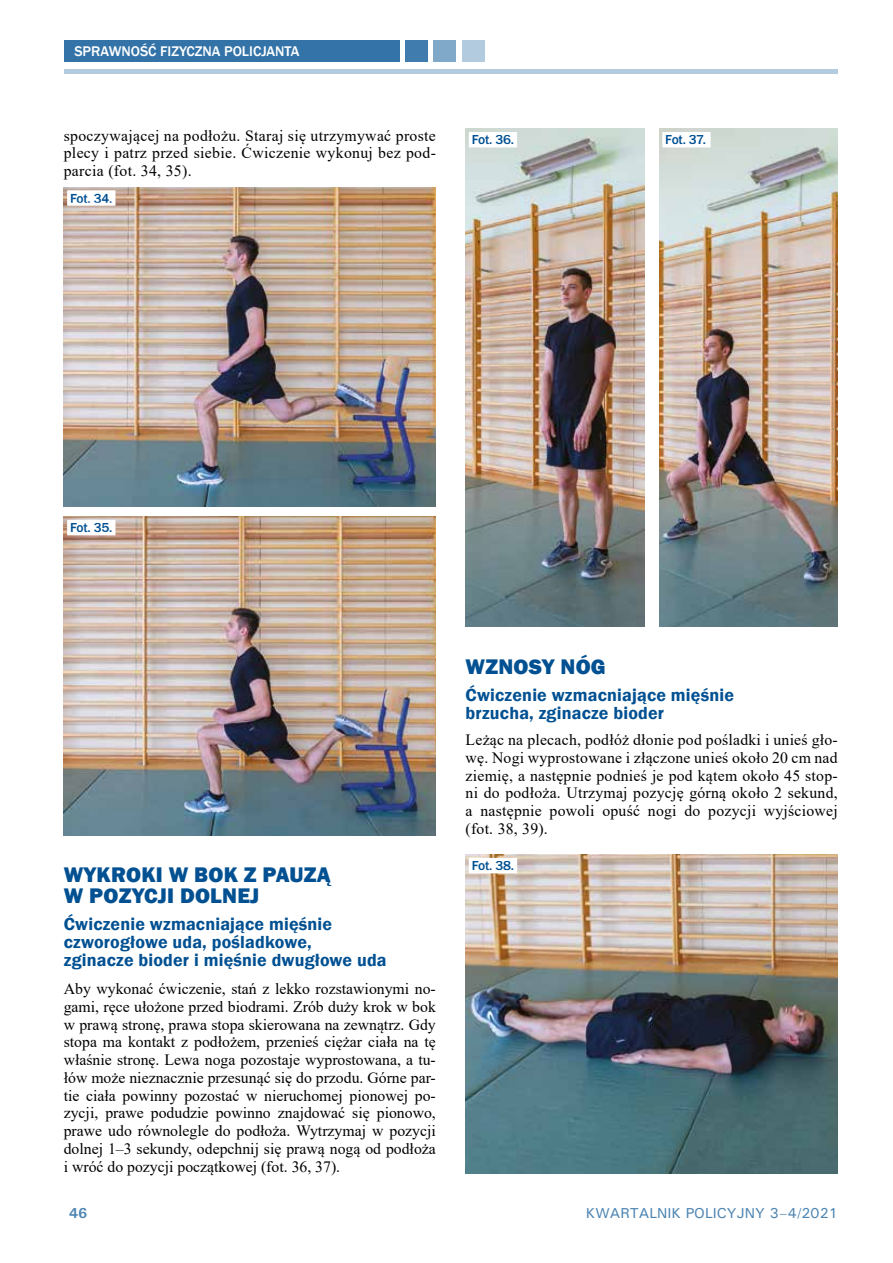
<style>
.page{position:relative;width:893px;height:1263px;background:#fff}
.page>*{position:absolute;margin:0;border:0;box-sizing:border-box;transform-origin:0 0}
.t1{font:800 21.75px/21px "Franklin Gothic";letter-spacing:.01em;color:#005092}
.t2{font:600 18px/18px "Franklin Gothic";letter-spacing:.01em;color:#005092}
.t3{font:15.75px/17.9px "Times New Roman";letter-spacing:.015em;color:#000;text-align:justify}
.t4{font:500 14.4px "Univers";color:#4d85b2}
.t5{font:500 14.4px "Franklin Gothic";color:#fff}
.t6{font:700 14.4px "Univers";color:#4d85b2}
.t7{font:500 13.5px "Franklin Gothic";letter-spacing:-.02em;color:#005092}
</style>
<div class="page">
<hr style="left:64px;top:70px;width:774px;height:4px;background:#b3cbde">
<div style="left:64px;top:41px;width:336px;height:21px;background:#3373a8"></div>
<div style="left:405px;top:41px;width:23px;height:21px;background:#407cad"></div>
<div style="left:433px;top:41px;width:23px;height:21px;background:#80a8c8"></div>
<div style="left:462px;top:41px;width:23px;height:21px;background:#b3cbde"></div>
<img style="left:466px;top:855px;width:372px;height:319px">
<img style="left:64px;top:517px;width:372px;height:319px">
<img style="left:64px;top:187px;width:372px;height:319px">
<div style="left:69px;top:192px;width:45px;height:12px;background:#fff"></div>
<div style="left:67px;top:190px;width:48px;height:16px;border:3px solid #fff"></div>
<div style="left:69px;top:521px;width:45px;height:13px;background:#fff"></div>
<img style="left:466px;top:129px;width:178px;height:497px">
<img style="left:659px;top:129px;width:179px;height:497px">
<div style="left:470px;top:134px;width:46px;height:12px;background:#fff"></div>
<div style="left:664px;top:134px;width:45px;height:12px;background:#fff"></div>
<div style="left:470px;top:859px;width:46px;height:13px;background:#fff"></div>
<p class="t5" style="left:74px;top:43px;width:226px">SPRAWNOŚĆ FIZYCZNA POLICJANTA</p>
<p class="t3" style="left:64px;top:126px;width:374px">spoczywającej na podłożu. Staraj się utrzymywać proste plecy i patrz przed siebie. Ćwiczenie wykonuj bez pod&shy;parcia (fot. 34, 35).</p>
<p class="t7" style="left:70px;top:190px;width:44px">Fot. 34.</p>
<p class="t7" style="left:472px;top:132px;width:44px">Fot. 36.</p>
<p class="t7" style="left:665px;top:132px;width:42px">Fot. 37.</p>
<p class="t7" style="left:70px;top:519px;width:44px">Fot. 35.</p>
<h1 class="t1" style="left:64px;top:864px;width:268px">WYKROKI W BOK Z PAUZĄ<br>W POZYCJI DOLNEJ</h1>
<p class="t2" style="left:64px;top:915px;width:324px">Ćwiczenie wzmacniające mięśnie czworogłowe uda, pośladkowe,<br>zginacze bioder i mięśnie dwugłowe uda</p>
<p class="t3" style="left:64px;top:979px;width:374px">Aby wykonać ćwiczenie, stań z lekko rozstawionymi no&shy;gami, ręce ułożone przed biodrami. Zrób duży krok w bok w prawą stronę, prawa stopa skierowana na zewnątrz. Gdy stopa ma kontakt z podłożem, przenieś ciężar ciała na tę właśnie stronę. Lewa noga pozostaje wyprostowana, a tu&shy;łów może nieznacznie przesunąć się do przodu. Górne par&shy;tie ciała powinny pozostać w nieruchomej pionowej po&shy;zycji, prawe podudzie powinno znajdować się pionowo, prawe udo równolegle do podłoża. Wytrzymaj w pozycji dolnej 1–3 sekundy, odepchnij się prawą nogą od podłoża i wróć do pozycji początkowej (fot. 36, 37).</p>
<h1 class="t1" style="left:466px;top:656px;width:142px">WZNOSY NÓG</h1>
<p class="t2" style="left:466px;top:686px;width:270px">Ćwiczenie wzmacniające mięśnie brzucha, zginacze bioder</p>
<p class="t3" style="left:466px;top:730px;width:374px">Leżąc na plecach, podłóż dłonie pod pośladki i unieś gło&shy;wę. Nogi wyprostowane i złączone unieś około 20 cm nad ziemię, a następnie podnieś je pod kątem około 45 stop&shy;ni do podłoża. Utrzymaj pozycję górną około 2 sekund, a następnie powoli opuść nogi do pozycji wyjściowej (fot. 38, 39).</p>
<p class="t7" style="left:472px;top:857px;width:44px">Fot. 38.</p>
<p class="t6" style="left:69px;top:1204px;width:20px">46</p>
<p class="t4" style="left:586px;top:1204px;width:253px">KWARTALNIK POLICYJNY 3–4/2021</p>
</div>
